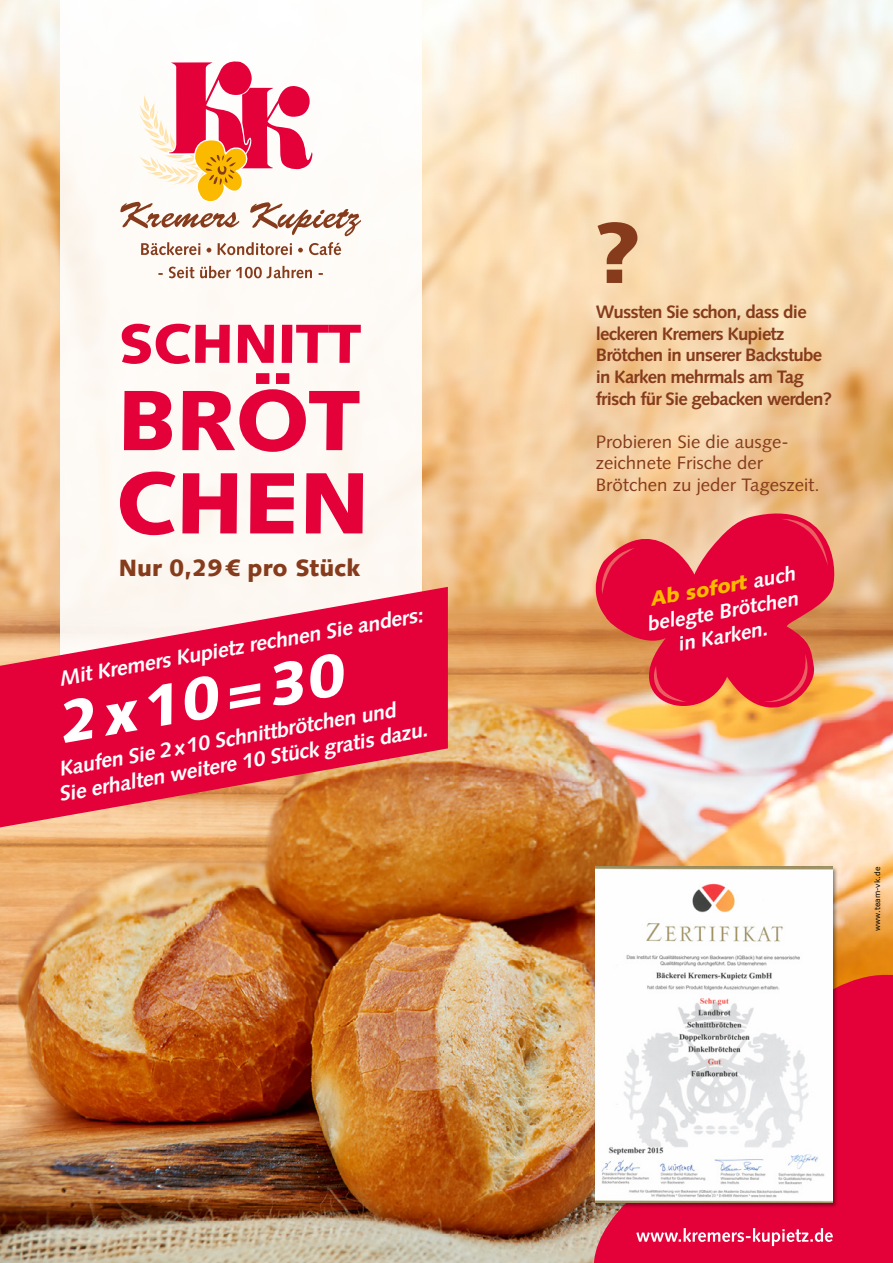
<style>
.page{position:relative;width:893px;height:1263px;background:#fff}
.page>*{position:absolute;margin:0;border:0;box-sizing:border-box;transform-origin:0 0}
.t1{font:900 87px "Syntax";color:#e40039;scale:1.04 1}
.t2{font:900 85.5px "Syntax";color:#e40039;scale:1.04 1}
.t3{font:900 85.5px "Syntax";color:#863c1c;scale:1.04 1}
.t4{font:italic 900 58.5px "Syntax";color:#fff;scale:1.04 1}
.t5{font:900 55.05px "Syntax";letter-spacing:-.01em;color:#e40039;scale:1.04 1}
.t6{font:900 23.55px "Syntax";color:#863c1c}
.t7{font:italic 700 21px/25.2px "Syntax";color:#fff;scale:1.04 1}
.t8{font:italic 700 20.4px/24.5px "Syntax";color:#fff;text-align:center;scale:1.04 1}
.t9{font:700 18px/21.6px "Syntax";letter-spacing:-.04em;color:#863c1c;scale:1.04 1}
.t10{font:18px/21.6px "Syntax";color:#863c1c;scale:1.04 1}
.t11{font:7.5px "Verdana";color:#000}
.s1{font-family:"Frutiger LT Std"}
.s2{font-weight:900;color:#fbba00}
</style>
<div class="page">
<img style="left:0;top:0;width:893px;height:584px">
<img style="left:0;top:584px;width:893px;height:679px">
<div style="left:60px;top:0;width:362px;height:687px;background:#fefaf5"></div>
<svg style="left:120px;top:61px;width:241px;height:175px"></svg>
<svg style="left:141px;top:242px;width:200px;height:13px"></svg>
<svg style="left:158px;top:266px;width:165px;height:12px"></svg>
<svg style="left:0;top:587px;width:448px;height:243px;background:#e64058"></svg>
<img style="left:503px;top:975px;width:390px;height:288px">
<svg style="left:636px;top:1228px;width:197px;height:18px;background:#ea426c"></svg>
<div style="left:595px;top:866px;width:244px;height:343px;background:#000;opacity:.43"></div>
<img style="left:596px;top:867px;width:237px;height:336px">
<svg style="left:586px;top:498px;width:253px;height:242px;background:#e7605a"></svg>
<svg style="left:599px;top:548px;width:36px;height:46px;background:#e61f48"></svg>
<svg style="left:781px;top:518px;width:47px;height:48px;background:#e41c44"></svg>
<svg style="left:650px;top:666px;width:37px;height:36px"></svg>
<svg style="left:764px;top:654px;width:49px;height:52px;background:#e61a3c"></svg>
<h3 class="t5" style="left:119px;top:311px;width:234px">SCHNITT</h3>
<h2 class="t2" style="left:117px;top:370px;width:235px">BRÖT</h2>
<h1 class="t1" style="left:116px;top:452px;width:245px">CHEN</h1>
<h3 class="t6" style="left:119px;top:554px;width:243px">Nur 0,29<span class="s1">€</span> pro Stück</h3>
<p class="t7" style="left:57px;top:666px;width:357px;rotate:-10deg">Mit Kremers Kupietz rechnen Sie anders:</p>
<h3 class="t4" style="left:51px;top:690px;width:281px;rotate:-10deg">2x10=30</h3>
<p class="t7" style="left:52px;top:757px;width:361px;rotate:-10deg">Kaufen Sie 2x10 Schnittbrötchen und<br>Sie erhalten weitere 10 Stück gratis dazu.</p>
<h2 class="t3" style="left:594px;top:203px;width:47px">?</h2>
<p class="t9" style="left:596px;top:301px;width:229px">Wussten Sie schon, dass die leckeren Kremers Kupietz<br>Brötchen in unserer Backstube in Karken mehrmals am Tag frisch für Sie gebacken werden?</p>
<p class="t10" style="left:596px;top:431px;width:217px">Probieren Sie die ausge&shy;zeichnete Frische der<br>Brötchen zu jeder Tageszeit.</p>
<p class="t8" style="left:640px;top:588px;width:150px;rotate:-10deg"><span class="s2">Ab sofort</span> auch belegte Brötchen in Karken.</p>
<p class="t11" style="left:872px;top:931px;width:66px;rotate:-90deg">www.team-vk.de</p>
</div>
